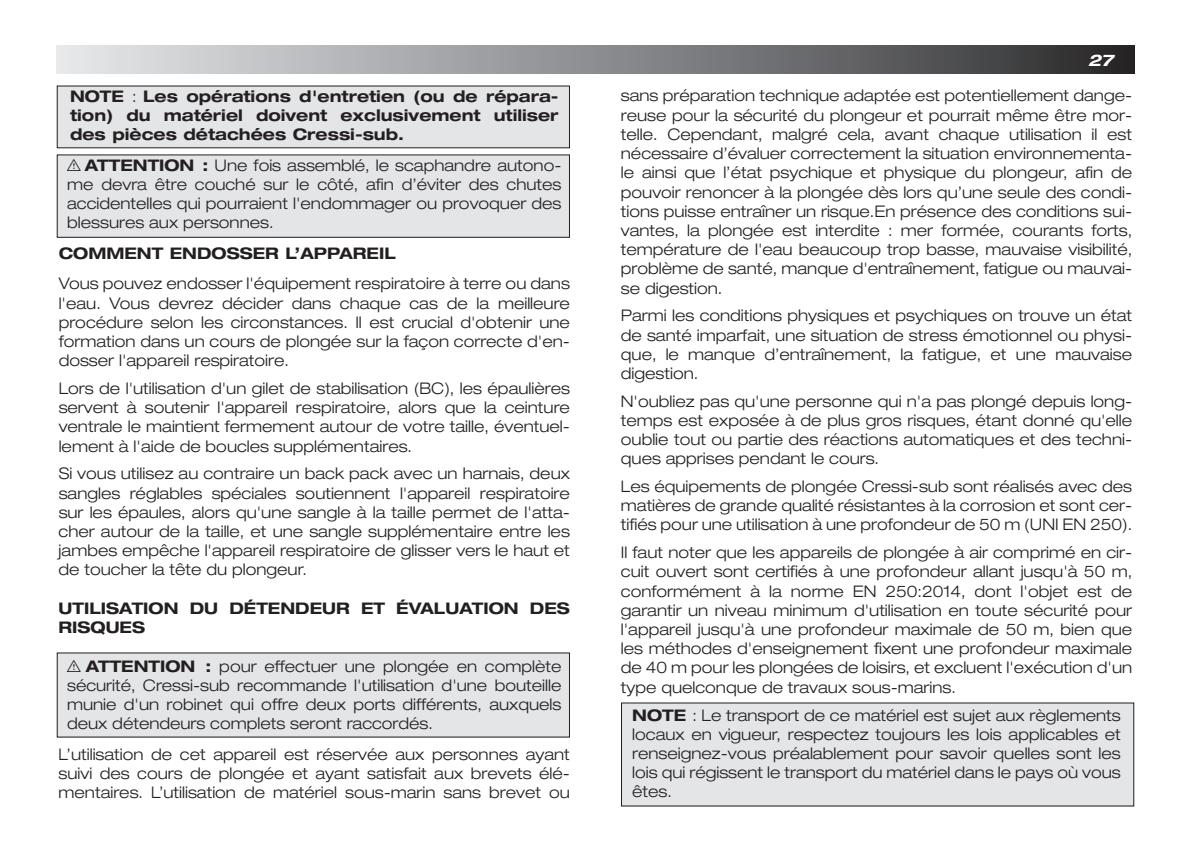
<style>
.page{position:relative;width:1191px;height:851px;background:#fff}
.page>*{position:absolute;margin:0;border:0;box-sizing:border-box;transform-origin:0 0}
.t1{font:300 expanded 16px/19.2px "Helvetica Neue";color:#231f20;text-align:justify}
.t2{font:700 expanded 16px/19.2px "Helvetica Neue";color:#231f20;text-align:justify}
.t3{font:italic 700 expanded 16px "Helvetica Neue";color:#fff}
.s1{font-weight:300}
.s2{font-family:"tables";font-weight:400;font-stretch:normal}
.s3{font-weight:700}
</style>
<div class="page">
<div style="left:57px;top:45px;width:1077px;height:29px;background:linear-gradient(to right,#e9eaed,#2d2d2f)"></div>
<div style="left:621px;top:703px;width:512px;height:102px;background:#e4e5e7"></div>
<div style="left:57px;top:653px;width:512px;height:84px;background:#e4e5e7"></div>
<div style="left:57px;top:155px;width:512px;height:82px;background:#e4e5e7"></div>
<div style="left:57px;top:154px;width:513px;height:84px;border:1px solid #231f20"></div>
<div style="left:57px;top:86px;width:512px;height:62px;background:#e4e5e7"></div>
<p class="t2" style="left:70px;top:88px;width:490px">NOTE <span class="s1">:</span> Les opérations d'entretien (ou de répara&shy;tion) du matériel doivent exclusivement utiliser des pièces détachées Cressi-sub.</p>
<p class="t1" style="left:67px;top:157px;width:496px"><span class="s2">i</span> <span class="s3">ATTENTION :</span> Une fois assemblé, le scaphandre autono&shy;me devra être couché sur le côté, afin d’éviter des chutes accidentelles qui pourraient l'endommager ou provoquer des blessures aux personnes.</p>
<p class="t2" style="left:59px;top:245px;width:339px">COMMENT ENDOSSER L’APPAREIL</p>
<p class="t1" style="left:59px;top:275px;width:513px">Vous pouvez endosser l'équipement respiratoire à terre ou dans l'eau. Vous devrez décider dans chaque cas de la meilleure procédure selon les circonstances. Il est crucial d'obtenir une formation dans un cours de plongée sur la façon correcte d'en&shy;dosser l'appareil respiratoire.</p>
<p class="t1" style="left:59px;top:380px;width:513px">Lors de l'utilisation d'un gilet de stabilisation (BC), les épaulières servent à soutenir l'appareil respiratoire, alors que la ceinture ventrale le maintient fermement autour de votre taille, éventuel&shy;lement à l'aide de boucles supplémentaires.</p>
<p class="t1" style="left:59px;top:465px;width:513px">Si vous utilisez au contraire un back pack avec un harnais, deux sangles réglables spéciales soutiennent l'appareil respiratoire sur les épaules, alors qu'une sangle à la taille permet de l'atta&shy;cher autour de la taille, et une sangle supplémentaire entre les jambes empêche l'appareil respiratoire de glisser vers le haut et de toucher la tête du plongeur.</p>
<p class="t2" style="left:59px;top:600px;width:513px">UTILISATION DU DÉTENDEUR ET ÉVALUATION DES<br>RISQUES</p>
<p class="t1" style="left:67px;top:657px;width:496px"><span class="s2">i</span> <span class="s3">ATTENTION :</span> pour effectuer une plongée en complète sécurité, Cressi-sub recommande l'utilisation d'une bouteille munie d'un robinet qui offre deux ports différents, auxquels deux détendeurs complets seront raccordés.</p>
<p class="t1" style="left:59px;top:745px;width:513px">L’utilisation de cet appareil est réservée aux personnes ayant suivi des cours de plongée et ayant satisfait aux brevets élé&shy;mentaires. L’utilisation de matériel sous-marin sans brevet ou</p>
<p class="t3" style="left:1088px;top:55px;width:27px">27</p>
<p class="t1" style="left:621px;top:88px;width:513px">sans préparation technique adaptée est potentiellement dange&shy;reuse pour la sécurité du plongeur et pourrait même être mor&shy;telle. Cependant, malgré cela, avant chaque utilisation il est nécessaire d’évaluer correctement la situation environnementa&shy;le ainsi que l’état psychique et physique du plongeur, afin de pouvoir renoncer à la plongée dès lors qu’une seule des condi&shy;tions puisse entraîner un risque.En présence des conditions sui&shy;vantes, la plongée est interdite : mer formée, courants forts, température de l'eau beaucoup trop basse, mauvaise visibilité, problème de santé, manque d'entraînement, fatigue ou mauvai&shy;se digestion.</p>
<p class="t1" style="left:621px;top:307px;width:513px">Parmi les conditions physiques et psychiques on trouve un état de santé imparfait, une situation de stress émotionnel ou physi&shy;que, le manque d’entraînement, la fatigue, et une mauvaise digestion.</p>
<p class="t1" style="left:621px;top:393px;width:513px">N'oubliez pas qu'une personne qui n'a pas plongé depuis long&shy;temps est exposée à de plus gros risques, étant donné qu'elle oublie tout ou partie des réactions automatiques et des techni&shy;ques apprises pendant le cours.</p>
<p class="t1" style="left:621px;top:478px;width:513px">Les équipements de plongée Cressi-sub sont réalisés avec des matières de grande qualité résistantes à la corrosion et sont cer&shy;tifiés pour une utilisation à une profondeur de 50 m (UNI EN 250).</p>
<p class="t1" style="left:621px;top:544px;width:513px">Il faut noter que les appareils de plongée à air comprimé en cir&shy;cuit ouvert sont certifiés à une profondeur allant jusqu'à 50 m, conformément à la norme EN 250:2014, dont l'objet est de garantir un niveau minimum d'utilisation en toute sécurité pour l'appareil jusqu'à une profondeur maximale de 50 m, bien que les méthodes d'enseignement fixent une profondeur maximale de 40 m pour les plongées de loisirs, et excluent l'exécution d'un type quelconque de travaux sous-marins.</p>
<p class="t1" style="left:632px;top:706px;width:490px"><span class="s3">NOTE</span> : Le transport de ce matériel est sujet aux règlements locaux en vigueur, respectez toujours les lois applicables et renseignez-vous préalablement pour savoir quelles sont les lois qui régissent le transport du matériel dans le pays où vous êtes.</p>
</div>
